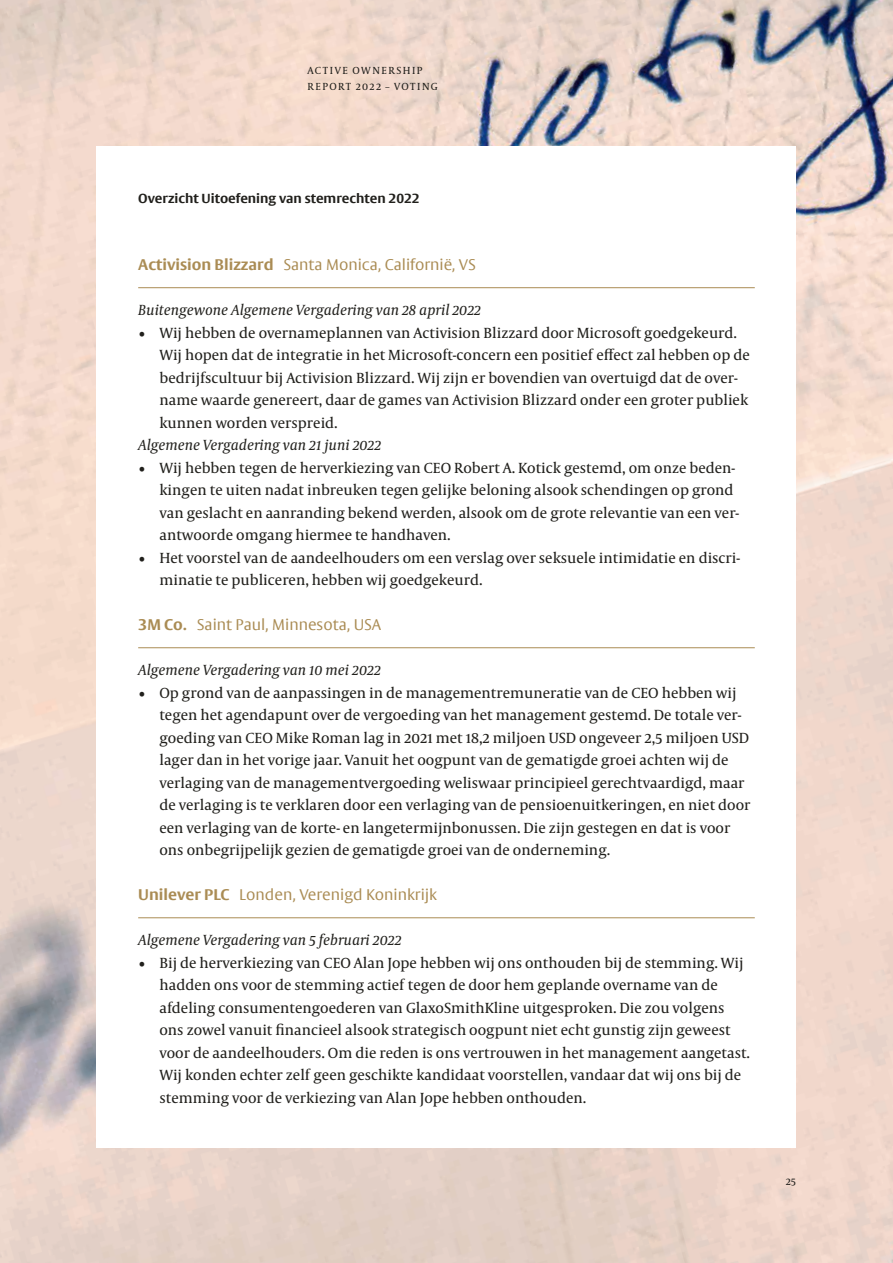
<style>
.page{position:relative;width:893px;height:1263px;background:#fff}
.page>*{position:absolute;margin:0;border:0;box-sizing:border-box;transform-origin:0 0}
.t1{font:15px/22.5px "Capitolium News 2";color:#21201c}
.t2{font:italic 15px "Capitolium News 2";color:#21201c}
.t3{font:300 15px "Big Vesta Pro";color:#aa8c54}
.t4{font:700 12.75px "Big Vesta Pro";color:#21201c}
.t5{font:10.5px/15.9px "Capitolium News 2";letter-spacing:.14em;color:#21201c}
.s1{font-weight:700}
</style>
<div class="page">
<img style="left:0;top:0;width:893px;height:1263px">
<div style="left:97px;top:147px;width:699px;height:1001px;background:#fff"></div>
<hr style="left:138px;top:647px;width:617px;height:1px;background:#aa8c54">
<hr style="left:138px;top:917px;width:617px;height:1px;background:#aa8c54">
<hr style="left:138px;top:287px;width:617px;height:1px;background:#aa8c54">
<p class="t5" style="left:307px;top:62px;width:132px">ACTIVE OWNERSHIP<br>REPORT 2022 – VOTING</p>
<p class="t4" style="left:138px;top:190px;width:283px">Overzicht Uitoefening van stemrechten 2022</p>
<p class="t3" style="left:138px;top:255px;width:339px"><span class="s1">Activision Blizzard</span> Santa Monica, Californië, VS</p>
<p class="t2" style="left:138px;top:300px;width:345px">Buitengewone Algemene Vergadering van 28 april 2022</p>
<p class="t1" style="left:159px;top:321px;width:592px;text-indent:-21px">• Wij hebben de overnameplannen van Activision Blizzard door Microsoft goedgekeurd.<br>Wij hopen dat de integratie in het Microsoft-concern een positief effect zal hebben op de bedrijfscultuur bij Activision Blizzard. Wij zijn er bovendien van overtuigd dat de over&shy;name waarde genereert, daar de games van Activision Blizzard onder een groter publiek kunnen worden verspreid.</p>
<p class="t2" style="left:138px;top:435px;width:245px">Algemene Vergadering van 21 juni 2022</p>
<p class="t1" style="left:159px;top:456px;width:581px;text-indent:-21px">• Wij hebben tegen de herverkiezing van CEO Robert A. Kotick gestemd, om onze beden&shy;kingen te uiten nadat inbreuken tegen gelijke beloning alsook schendingen op grond van geslacht en aanranding bekend werden, alsook om de grote relevantie van een ver&shy;antwoorde omgang hiermee te handhaven.</p>
<p class="t1" style="left:159px;top:546px;width:582px;text-indent:-21px">• Het voorstel van de aandeelhouders om een verslag over seksuele intimidatie en discri&shy;minatie te publiceren, hebben wij goedgekeurd.</p>
<p class="t3" style="left:138px;top:615px;width:245px"><span class="s1">3M Co.</span> Saint Paul, Minnesota, USA</p>
<p class="t2" style="left:138px;top:660px;width:244px">Algemene Vergadering van 10 mei 2022</p>
<p class="t1" style="left:159px;top:681px;width:593px;text-indent:-21px">• Op grond van de aanpassingen in de managementremuneratie van de CEO hebben wij tegen het agendapunt over de vergoeding van het management gestemd. De totale ver&shy;goeding van CEO Mike Roman lag in 2021 met 18,2 miljoen USD ongeveer 2,5 miljoen USD lager dan in het vorige jaar. Vanuit het oogpunt van de gematigde groei achten wij de verlaging van de managementvergoeding weliswaar principieel gerechtvaardigd, maar de verlaging is te verklaren door een verlaging van de pensioenuitkeringen, en niet door een verlaging van de korte- en langetermijnbonussen. Die zijn gestegen en dat is voor ons onbegrijpelijk gezien de gematigde groei van de onderneming.</p>
<p class="t3" style="left:138px;top:885px;width:300px"><span class="s1">Unilever PLC</span> Londen, Verenigd Koninkrijk</p>
<p class="t2" style="left:138px;top:930px;width:265px">Algemene Vergadering van 5 februari 2022</p>
<p class="t1" style="left:159px;top:951px;width:592px;text-indent:-21px">• Bij de herverkiezing van CEO Alan Jope hebben wij ons onthouden bij de stemming. Wij hadden ons voor de stemming actief tegen de door hem geplande overname van de afdeling consumentengoederen van GlaxoSmithKline uitgesproken. Die zou volgens ons zowel vanuit financieel alsook strategisch oogpunt niet echt gunstig zijn geweest voor de aandeelhouders. Om die reden is ons vertrouwen in het management aangetast.<br>Wij konden echter zelf geen geschikte kandidaat voorstellen, vandaar dat wij ons bij de stemming voor de verkiezing van Alan Jope hebben onthouden.</p>
<p class="t5" style="left:786px;top:1173px;width:12px">25</p>
</div>
